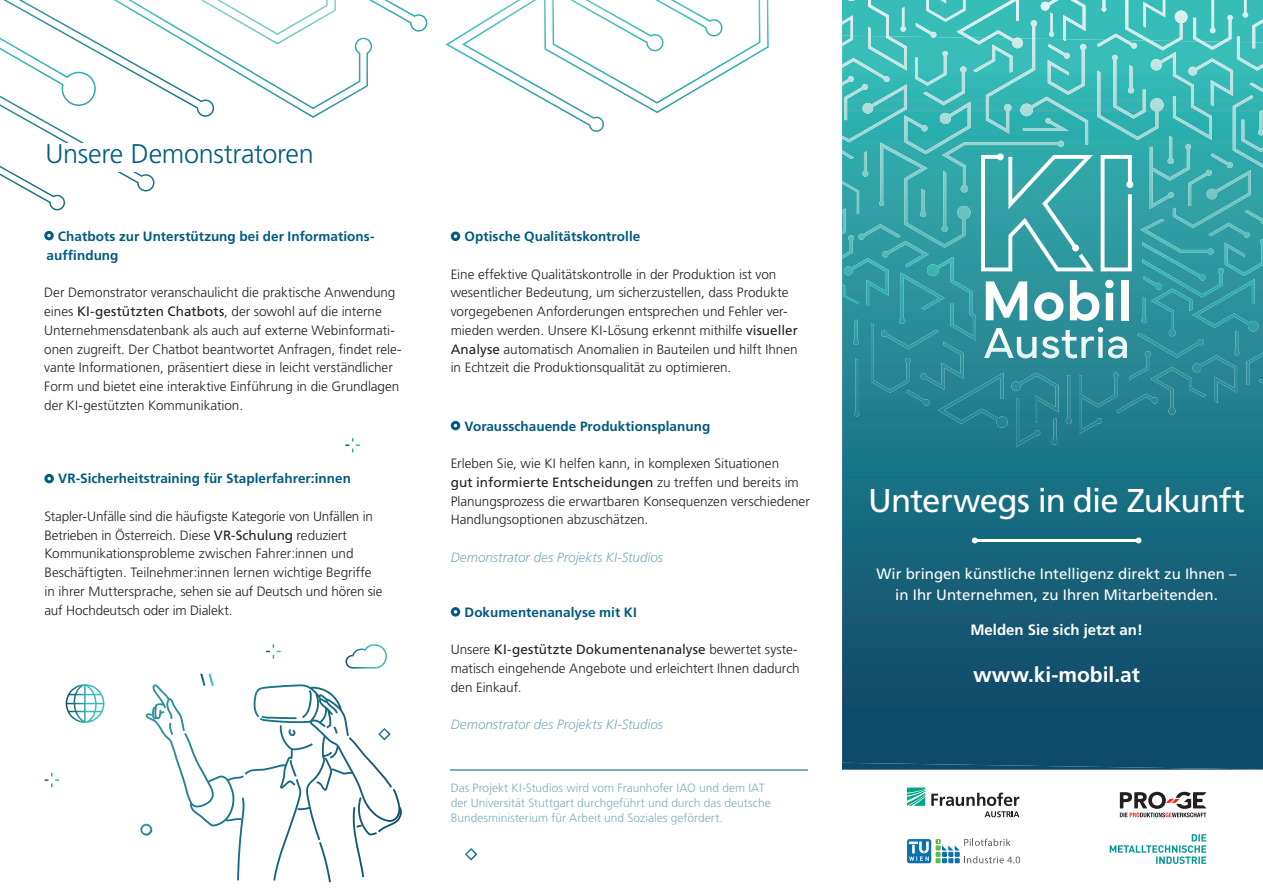
<style>
.page{position:relative;width:1263px;height:893px;background:#fff}
.page>*{position:absolute;margin:0;border:0;box-sizing:border-box;transform-origin:0 0}
.t1{font:33px "Frutiger LT Com";letter-spacing:-.025em;color:#fff}
.t2{font:300 27px "Frutiger LT Com";letter-spacing:-.01em;color:#005b7f}
.t3{font:700 21px "Frutiger LT Com";color:#fff}
.t4{font:15px/21px "Frutiger LT Com";color:#fff;text-align:center}
.t5{font:700 15px "Frutiger LT Com";color:#fff}
.t6{font:300 13.5px/18.8px "Frutiger LT Com";letter-spacing:-.005em;color:#231f20}
.t7{font:700 13.5px/18.8px "Frutiger LT Com";letter-spacing:.005em;color:#005b7f}
.t8{font:italic 300 13.5px "Frutiger LT Com";color:#7eacc2}
.t9{font:300 12px/15px "Frutiger LT Com";color:#7eacc2}
.s1{font-weight:400}
</style>
<div class="page">
<svg style="left:900px;top:7px;width:6px;height:25px"></svg>
<svg style="left:1101px;top:0;width:86px;height:36px;background:#53c5c0"></svg>
<img style="left:842px;top:36px;width:421px;height:733px">
<img style="left:1150px;top:144px;width:41px;height:65px">
<img style="left:882px;top:248px;width:47px;height:20px">
<img style="left:1141px;top:297px;width:6px;height:26px">
<img style="left:970px;top:141px;width:94px;height:51px">
<img style="left:920px;top:342px;width:43px;height:48px">
<img style="left:879px;top:142px;width:91px;height:106px">
<img style="left:1019px;top:97px;width:69px;height:48px">
<img style="left:986px;top:39px;width:49px;height:95px">
<img style="left:1048px;top:44px;width:38px;height:51px">
<img style="left:1118px;top:394px;width:33px;height:19px">
<img style="left:1140px;top:219px;width:74px;height:36px">
<img style="left:1011px;top:373px;width:47px;height:50px">
<img style="left:906px;top:390px;width:24px;height:15px">
<img style="left:1112px;top:55px;width:34px;height:16px">
<img style="left:1016px;top:399px;width:24px;height:48px">
<img style="left:926px;top:257px;width:50px;height:84px">
<img style="left:923px;top:66px;width:43px;height:36px">
<img style="left:938px;top:372px;width:70px;height:56px">
<img style="left:1052px;top:418px;width:6px;height:26px">
<img style="left:920px;top:189px;width:6px;height:28px">
<img style="left:1167px;top:140px;width:7px;height:24px">
<img style="left:1128px;top:65px;width:6px;height:6px">
<img style="left:899px;top:273px;width:46px;height:51px">
<img style="left:1097px;top:71px;width:53px;height:69px">
<img style="left:904px;top:102px;width:66px;height:52px">
<img style="left:1137px;top:333px;width:67px;height:25px">
<img style="left:910px;top:330px;width:29px;height:19px">
<img style="left:858px;top:224px;width:42px;height:16px">
<img style="left:1079px;top:372px;width:39px;height:62px">
<svg style="left:842px;top:150px;width:12px;height:9px"></svg>
<img style="left:842px;top:58px;width:48px;height:24px">
<img style="left:1097px;top:40px;width:40px;height:9px">
<svg style="left:1030px;top:0;width:55px;height:41px;background:#5ac7c3"></svg>
<img style="left:1048px;top:44px;width:22px;height:15px">
<img style="left:868px;top:36px;width:39px;height:35px">
<img style="left:842px;top:235px;width:12px;height:24px">
<svg style="left:842px;top:76px;width:12px;height:8px"></svg>
<img style="left:854px;top:358px;width:5px;height:58px">
<img style="left:973px;top:48px;width:39px;height:25px">
<img style="left:842px;top:84px;width:65px;height:58px">
<img style="left:843px;top:258px;width:45px;height:48px">
<svg style="left:916px;top:0;width:104px;height:38px;background:#52c5c0"></svg>
<img style="left:871px;top:323px;width:39px;height:70px">
<img style="left:915px;top:51px;width:33px;height:35px">
<img style="left:853px;top:320px;width:6px;height:25px">
<img style="left:862px;top:151px;width:6px;height:26px">
<img style="left:1066px;top:375px;width:6px;height:49px">
<img style="left:844px;top:84px;width:24px;height:36px">
<img style="left:967px;top:38px;width:56px;height:10px">
<img style="left:1151px;top:367px;width:55px;height:48px">
<img style="left:1151px;top:297px;width:41px;height:39px">
<img style="left:1237px;top:48px;width:26px;height:23px">
<img style="left:1208px;top:228px;width:42px;height:10px">
<img style="left:1225px;top:239px;width:38px;height:37px">
<img style="left:1251px;top:210px;width:12px;height:14px">
<img style="left:1211px;top:153px;width:22px;height:15px">
<img style="left:1249px;top:83px;width:14px;height:9px">
<img style="left:1142px;top:259px;width:82px;height:38px">
<svg style="left:1193px;top:0;width:70px;height:48px;background:#50c4bf"></svg>
<img style="left:1192px;top:279px;width:67px;height:52px">
<img style="left:1234px;top:331px;width:5px;height:24px">
<img style="left:1173px;top:170px;width:78px;height:58px">
<img style="left:1145px;top:41px;width:34px;height:9px">
<img style="left:1212px;top:58px;width:21px;height:48px">
<img style="left:1192px;top:355px;width:45px;height:48px">
<img style="left:1142px;top:242px;width:64px;height:39px">
<img style="left:1197px;top:41px;width:29px;height:9px">
<img style="left:1150px;top:52px;width:62px;height:88px">
<img style="left:1129px;top:351px;width:22px;height:29px">
<img style="left:1233px;top:95px;width:30px;height:73px">
<img style="left:1188px;top:170px;width:24px;height:36px">
<img style="left:1246px;top:352px;width:17px;height:33px">
<svg style="left:986px;top:281px;width:41px;height:39px"></svg>
<svg style="left:1034px;top:292px;width:29px;height:29px"></svg>
<svg style="left:1070px;top:280px;width:29px;height:41px"></svg>
<svg style="left:1105px;top:280px;width:9px;height:40px"></svg>
<div style="left:1121px;top:280px;width:8px;height:40px;background:#fff"></div>
<svg style="left:984px;top:327px;width:143px;height:31px;background:#67acb4"></svg>
<svg style="left:981px;top:153px;width:113px;height:118px;background:#52afb4"></svg>
<svg style="left:1101px;top:155px;width:32px;height:116px"></svg>
<svg style="left:842px;top:0;width:47px;height:46px;background:#50c4bf"></svg>
<svg style="left:842px;top:283px;width:18px;height:22px"></svg>
<svg style="left:445px;top:0;width:324px;height:132px"></svg>
<svg style="left:0;top:0;width:427px;height:210px"></svg>
<svg style="left:842px;top:181px;width:17px;height:53px"></svg>
<hr style="left:975px;top:539px;width:164px;height:2px;background:#fff">
<svg style="left:1136px;top:537px;width:5px;height:6px"></svg>
<svg style="left:972px;top:537px;width:6px;height:6px"></svg>
<div style="left:41px;top:143px;width:331px;height:29px;background:#fff"></div>
<hr style="left:451px;top:769px;width:357px;height:1px;background:#7eacc2">
<svg style="left:451px;top:232px;width:9px;height:9px"></svg>
<svg style="left:44px;top:231px;width:10px;height:9px"></svg>
<svg style="left:451px;top:607px;width:9px;height:10px"></svg>
<svg style="left:451px;top:421px;width:9px;height:9px"></svg>
<svg style="left:44px;top:474px;width:10px;height:9px"></svg>
<svg style="left:66px;top:684px;width:38px;height:39px"></svg>
<svg style="left:45px;top:773px;width:14px;height:14px"></svg>
<svg style="left:266px;top:644px;width:15px;height:14px"></svg>
<svg style="left:345px;top:438px;width:15px;height:14px"></svg>
<svg style="left:378px;top:728px;width:13px;height:12px"></svg>
<svg style="left:465px;top:848px;width:12px;height:12px"></svg>
<svg style="left:140px;top:674px;width:104px;height:165px"></svg>
<svg style="left:345px;top:644px;width:42px;height:24px"></svg>
<svg style="left:907px;top:787px;width:18px;height:19px"></svg>
<svg style="left:931px;top:792px;width:88px;height:25px"></svg>
<svg style="left:1120px;top:792px;width:86px;height:25px"></svg>
<svg style="left:907px;top:838px;width:113px;height:25px"></svg>
<svg style="left:1110px;top:834px;width:96px;height:30px"></svg>
<h2 class="t2" style="left:45px;top:138px;width:270px">Unsere Demonstratoren</h2>
<p class="t7" style="left:47px;top:227px;width:329px;text-indent:11px">Chatbots zur Unterstützung bei der Informations&shy;auffindung</p>
<p class="t6" style="left:44px;top:283px;width:359px">Der Demonstrator veranschaulicht die praktische Anwendung eines <span class="s1">KI-gestützten Chatbots</span>, der sowohl auf die interne Unternehmensdatenbank als auch auf externe Webinformati&shy;onen zugreift. Der Chatbot beantwortet Anfragen, findet rele&shy;vante Informationen, präsentiert diese in leicht verständlicher Form und bietet eine interaktive Einführung in die Grundlagen der KI-gestützten Kommunikation.</p>
<p class="t7" style="left:58px;top:469px;width:294px">VR-Sicherheitstraining für Staplerfahrer:innen</p>
<p class="t6" style="left:44px;top:507px;width:340px">Stapler-Unfälle sind die häufigste Kategorie von Unfällen in Betrieben in Österreich. Diese <span class="s1">VR-Schulung</span> reduziert Kommunikationsprobleme zwischen Fahrer:innen und Beschäftigten. Teilnehmer:innen lernen wichtige Begriffe in ihrer Muttersprache, sehen sie auf Deutsch und hören sie auf Hochdeutsch oder im Dialekt.</p>
<p class="t7" style="left:464px;top:227px;width:177px">Optische Qualitätskontrolle</p>
<p class="t6" style="left:451px;top:265px;width:349px">Eine effektive Qualitätskontrolle in der Produktion ist von wesentlicher Bedeutung, um sicherzustellen, dass Produkte vorgegebenen Anforderungen entsprechen und Fehler ver&shy;mieden werden. Unsere KI-Lösung erkennt mithilfe <span class="s1">visueller Analyse</span> automatisch Anomalien in Bauteilen und hilft Ihnen in Echtzeit die Produktionsqualität zu optimieren.</p>
<p class="t7" style="left:464px;top:417px;width:247px">Vorausschauende Produktionsplanung</p>
<p class="t6" style="left:451px;top:454px;width:361px">Erleben Sie, wie KI helfen kann, in komplexen Situationen<br><span class="s1">gut informierte Entscheidungen</span> zu treffen und bereits im Planungsprozess die erwartbaren Konsequenzen verschiedener Handlungsoptionen abzuschätzen.</p>
<p class="t8" style="left:451px;top:549px;width:214px">Demonstrator des Projekts KI-Studios</p>
<p class="t7" style="left:464px;top:603px;width:174px">Dokumentenanalyse mit KI</p>
<p class="t6" style="left:451px;top:640px;width:350px">Unsere <span class="s1">KI-gestützte Dokumentenanalyse</span> bewertet syste&shy;matisch eingehende Angebote und erleichtert Ihnen dadurch den Einkauf.</p>
<p class="t8" style="left:451px;top:717px;width:214px">Demonstrator des Projekts KI-Studios</p>
<p class="t9" style="left:451px;top:780px;width:322px">Das Projekt KI-Studios wird vom Fraunhofer IAO und dem IAT der Universität Stuttgart durchgeführt und durch das deutsche<br>Bundesministerium für Arbeit und Soziales gefördert.</p>
<h1 class="t1" style="left:868px;top:481px;width:378px">Unterwegs in die Zukunft</h1>
<p class="t4" style="left:876px;top:564px;width:362px">Wir bringen künstliche Intelligenz direkt zu Ihnen – in Ihr Unternehmen, zu Ihren Mitarbeitenden.</p>
<p class="t5" style="left:970px;top:621px;width:174px">Melden Sie sich jetzt an!</p>
<h3 class="t3" style="left:973px;top:662px;width:168px">www.ki-mobil.at</h3>
</div>
